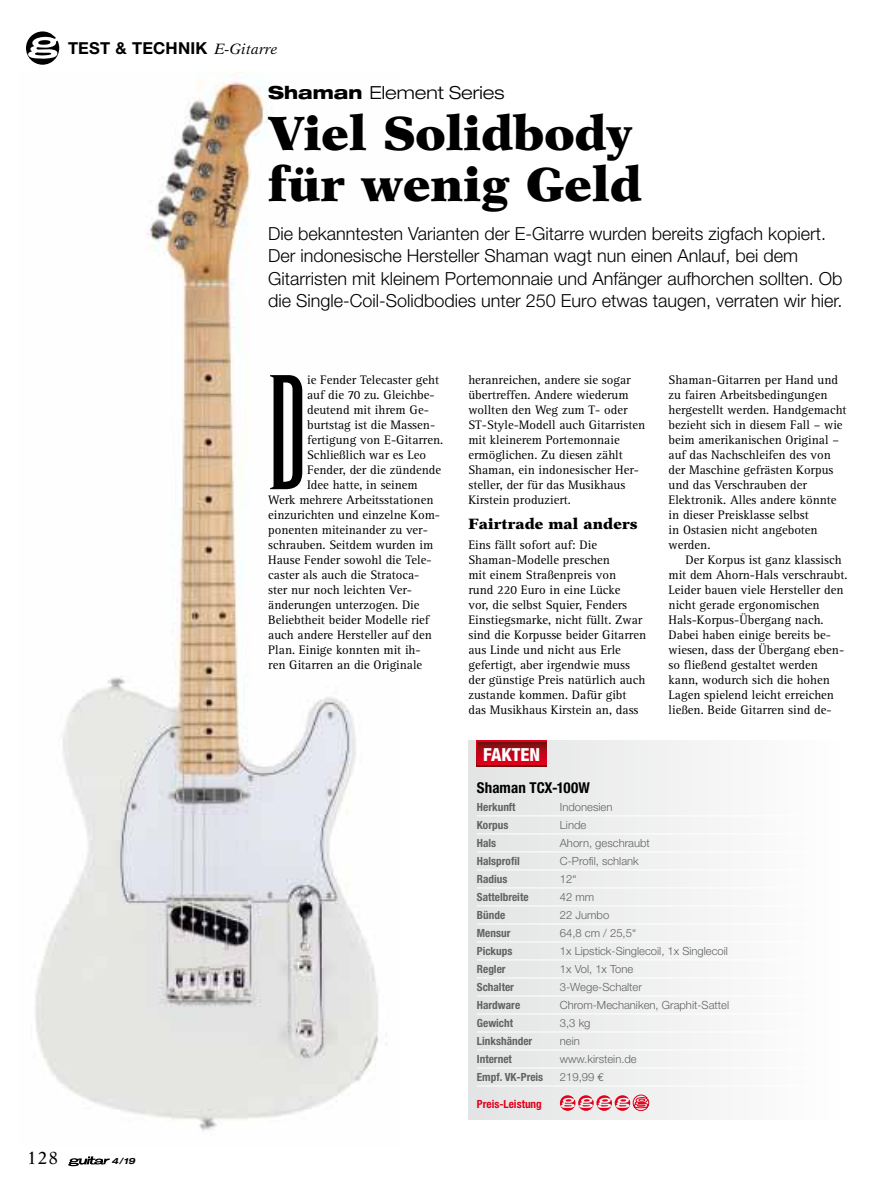
<style>
.page{position:relative;width:893px;height:1191px;background:#fff}
.page>*{position:absolute;margin:0;border:0;box-sizing:border-box;transform-origin:0 0}
.t1{font:condensed 143.55px "Runic";color:#000}
.t2{font:900 48px/51px "New Aster";color:#000}
.t3{font:300 18px/22.5px "Helvetica Neue";color:#000}
.t4{font:300 expanded 18px "Helvetica Neue";color:#000}
.t5{font:800 condensed 18px "Helvetica Neue";color:#fff}
.t6{font:17.55px "New Aster";color:#000}
.t7{font:700 16.5px "Helvetica Neue LT Std";letter-spacing:.01em;color:#000}
.t8{font:900 15px "New Aster";letter-spacing:.01em;color:#000}
.t9{font:700 condensed 15px "Helvetica Neue";letter-spacing:.005em;color:#000}
.t10{font:12.75px/15px "Rotis Serif";color:#000}
.t11{font:300 11.25px "Helvetica Neue";color:#616363}
.t12{font:700 condensed 11.25px "Helvetica Neue";color:#616363}
.t13{font:700 condensed 11.25px "Helvetica Neue";color:#e2001a}
.t14{font:italic 700 expanded 8.55px "Helvetica Neue";color:#000}
.s1{font-family:"New Aster";font-weight:400;font-style:italic;font-size:15px}
.s2{font-weight:800}
.s3{font-family:"Euro Mono";font-weight:400}
</style>
<div class="page">
<img style="left:35px;top:81px;width:352px;height:1050px">
<div style="left:468px;top:741px;width:379px;height:378px;background:linear-gradient(to right,#e3e3e4,#fff)"></div>
<hr style="left:477px;top:815px;width:370px;height:1px;background:#fff">
<hr style="left:477px;top:833px;width:370px;height:1px;background:#fff">
<hr style="left:477px;top:851px;width:370px;height:1px;background:#fff">
<hr style="left:477px;top:869px;width:370px;height:1px;background:#fff">
<hr style="left:477px;top:887px;width:370px;height:1px;background:#fff">
<hr style="left:477px;top:905px;width:370px;height:1px;background:#fff">
<hr style="left:477px;top:923px;width:370px;height:1px;background:#fff">
<hr style="left:477px;top:941px;width:370px;height:1px;background:#fff">
<hr style="left:477px;top:959px;width:370px;height:1px;background:#fff">
<hr style="left:477px;top:977px;width:370px;height:1px;background:#fff">
<hr style="left:477px;top:995px;width:370px;height:1px;background:#fff">
<hr style="left:477px;top:1013px;width:370px;height:1px;background:#fff">
<hr style="left:477px;top:1031px;width:370px;height:1px;background:#fff">
<hr style="left:477px;top:1049px;width:370px;height:1px;background:#fff">
<hr style="left:477px;top:1067px;width:370px;height:1px;background:#fff">
<hr style="left:477px;top:1085px;width:370px;height:1px;background:#fff">
<div style="left:477px;top:741px;width:70px;height:26px;background:#7f0e12"></div>
<svg style="left:477px;top:742px;width:69px;height:23px"></svg>
<svg style="left:560px;top:1094px;width:89px;height:17px;background:#e8959f"></svg>
<hr style="left:892px;top:587px;width:1px;height:604px;background:#e2007a">
<svg style="left:26px;top:31px;width:33px;height:34px"></svg>
<svg style="left:68px;top:1156px;width:42px;height:10px"></svg>
<p class="t7" style="left:68px;top:38px;width:211px">TEST &amp; TECHNIK <span class="s1">E-Gitarre</span></p>
<h3 class="t4" style="left:268px;top:82px;width:238px"><span class="s2">Shaman</span> Element Series</h3>
<h2 class="t2" style="left:268px;top:107px;width:375px">Viel Solidbody für wenig Geld</h2>
<p class="t3" style="left:268px;top:222px;width:576px">Die bekanntesten Varianten der E-Gitarre wurden bereits zigfach kopiert.<br>Der indonesische Hersteller Shaman wagt nun einen Anlauf, bei dem Gitarristen mit kleinem Portemonnaie und Anfänger aufhorchen sollten. Ob die Single-Coil-Solidbodies unter 250 Euro etwas taugen, verraten wir hier.</p>
<h3 class="t6" style="left:27px;top:1148px;width:32px">128</h3>
<p class="t14" style="left:111px;top:1156px;width:25px">4/19</p>
<h1 class="t1" style="left:268px;top:349px;width:40px">D</h1>
<p class="t10" style="left:307px;top:373px;width:133px">ie Fender Telecaster geht</p>
<p class="t10" style="left:307px;top:388px;width:129px">auf die 70 zu. Gleichbe-</p>
<p class="t10" style="left:307px;top:403px;width:123px">deutend mit ihrem Ge-</p>
<p class="t10" style="left:307px;top:418px;width:130px">burtstag ist die Massen-</p>
<p class="t10" style="left:307px;top:433px;width:138px">fertigung von E-Gitarren.</p>
<p class="t10" style="left:307px;top:448px;width:120px">Schließlich war es Leo</p>
<p class="t10" style="left:307px;top:463px;width:136px">Fender, der die zündende</p>
<p class="t10" style="left:307px;top:478px;width:112px">Idee hatte, in seinem</p>
<p class="t10" style="left:268px;top:493px;width:167px">Werk mehrere Arbeitsstationen</p>
<p class="t10" style="left:268px;top:508px;width:173px">einzurichten und einzelne Kom-</p>
<p class="t10" style="left:268px;top:523px;width:161px">ponenten miteinander zu ver-</p>
<p class="t10" style="left:268px;top:538px;width:166px">schrauben. Seitdem wurden im</p>
<p class="t10" style="left:268px;top:553px;width:165px">Hause Fender sowohl die Tele-</p>
<p class="t10" style="left:268px;top:568px;width:153px">caster als auch die Stratoca-</p>
<p class="t10" style="left:268px;top:583px;width:145px">ster nur noch leichten Ver-</p>
<p class="t10" style="left:268px;top:598px;width:153px">änderungen unterzogen. Die</p>
<p class="t10" style="left:268px;top:613px;width:162px">Beliebtheit beider Modelle rief</p>
<p class="t10" style="left:268px;top:628px;width:165px">auch andere Hersteller auf den</p>
<p class="t10" style="left:268px;top:643px;width:154px">Plan. Einige konnten mit ih-</p>
<p class="t10" style="left:268px;top:658px;width:156px">ren Gitarren an die Originale</p>
<p class="t10" style="left:468px;top:373px;width:178px">heranreichen, andere sie sogar übertreffen. Andere wiederum wollten den Weg zum T- oder<br>ST-Style-Modell auch Gitarristen mit kleinerem Portemonnaie ermöglichen. Zu diesen zählt<br>Shaman, ein indonesischer Her&shy;steller, der für das Musikhaus<br>Kirstein produziert.</p>
<p class="t8" style="left:468px;top:514px;width:171px">Fairtrade mal anders</p>
<p class="t10" style="left:468px;top:538px;width:179px">Eins fällt sofort auf: Die<br>Shaman-Modelle preschen<br>mit einem Straßenpreis von<br>rund 220 Euro in eine Lücke<br>vor, die selbst Squier, Fenders<br>Einstiegsmarke, nicht füllt. Zwar sind die Korpusse beider Gitarren aus Linde und nicht aus Erle gefertigt, aber irgendwie muss der günstige Preis natürlich auch zustande kommen. Dafür gibt das Musikhaus Kirstein an, dass</p>
<p class="t10" style="left:669px;top:373px;width:179px">Shaman-Gitarren per Hand und zu fairen Arbeitsbedingungen hergestellt werden. Handgemacht bezieht sich in diesem Fall – wie beim amerikanischen Original – auf das Nachschleifen des von der Maschine gefrästen Korpus und das Verschrauben der<br>Elektronik. Alles andere könnte in dieser Preisklasse selbst<br>in Ostasien nicht angeboten werden.</p>
<p class="t10" style="left:669px;top:553px;width:180px;text-indent:17px">Der Korpus ist ganz klassisch mit dem Ahorn-Hals verschraubt.<br>Leider bauen viele Hersteller den nicht gerade ergonomischen<br>Hals-Korpus-Übergang nach.<br>Dabei haben einige bereits be&shy;wiesen, dass der Übergang eben&shy;so fließend gestaltet werden kann, wodurch sich die hohen<br>Lagen spielend leicht erreichen ließen. Beide Gitarren sind de-</p>
<h3 class="t5" style="left:483px;top:743px;width:58px">FAKTEN</h3>
<p class="t9" style="left:477px;top:778px;width:114px">Shaman TCX-100W</p>
<p class="t12" style="left:477px;top:800px;width:40px">Herkunft</p>
<p class="t11" style="left:560px;top:800px;width:54px">Indonesien</p>
<p class="t12" style="left:477px;top:818px;width:33px">Korpus</p>
<p class="t11" style="left:560px;top:818px;width:28px">Linde</p>
<p class="t12" style="left:477px;top:836px;width:21px">Hals</p>
<p class="t11" style="left:560px;top:836px;width:92px">Ahorn, geschraubt</p>
<p class="t12" style="left:477px;top:854px;width:44px">Halsprofil</p>
<p class="t11" style="left:560px;top:854px;width:80px">C-Profil, schlank</p>
<p class="t12" style="left:477px;top:872px;width:32px">Radius</p>
<p class="t11" style="left:560px;top:872px;width:18px">12“</p>
<p class="t12" style="left:477px;top:890px;width:53px">Sattelbreite</p>
<p class="t11" style="left:560px;top:890px;width:36px">42 mm</p>
<p class="t12" style="left:477px;top:908px;width:30px">Bünde</p>
<p class="t11" style="left:560px;top:908px;width:51px">22 Jumbo</p>
<p class="t12" style="left:477px;top:926px;width:35px">Mensur</p>
<p class="t11" style="left:560px;top:926px;width:78px">64,8 cm / 25,5“</p>
<p class="t12" style="left:477px;top:944px;width:37px">Pickups</p>
<p class="t11" style="left:560px;top:944px;width:170px">1x Lipstick-Singlecoil, 1x Singlecoil</p>
<p class="t12" style="left:477px;top:962px;width:30px">Regler</p>
<p class="t11" style="left:560px;top:962px;width:75px">1x Vol, 1x Tone</p>
<p class="t12" style="left:477px;top:980px;width:39px">Schalter</p>
<p class="t11" style="left:560px;top:980px;width:84px">3-Wege-Schalter</p>
<p class="t12" style="left:477px;top:998px;width:45px">Hardware</p>
<p class="t11" style="left:560px;top:998px;width:171px">Chrom-Mechaniken, Graphit-Sattel</p>
<p class="t12" style="left:477px;top:1016px;width:38px">Gewicht</p>
<p class="t11" style="left:560px;top:1016px;width:32px">3,3 kg</p>
<p class="t12" style="left:477px;top:1034px;width:57px">Linkshänder</p>
<p class="t11" style="left:560px;top:1034px;width:22px">nein</p>
<p class="t12" style="left:477px;top:1052px;width:36px">Internet</p>
<p class="t11" style="left:560px;top:1052px;width:78px">www.kirstein.de</p>
<p class="t12" style="left:477px;top:1070px;width:68px">Empf. VK-Preis</p>
<p class="t11" style="left:560px;top:1070px;width:46px">219,99 <span class="s3">E</span></p>
<p class="t13" style="left:477px;top:1097px;width:66px">Preis-Leistung</p>
</div>
